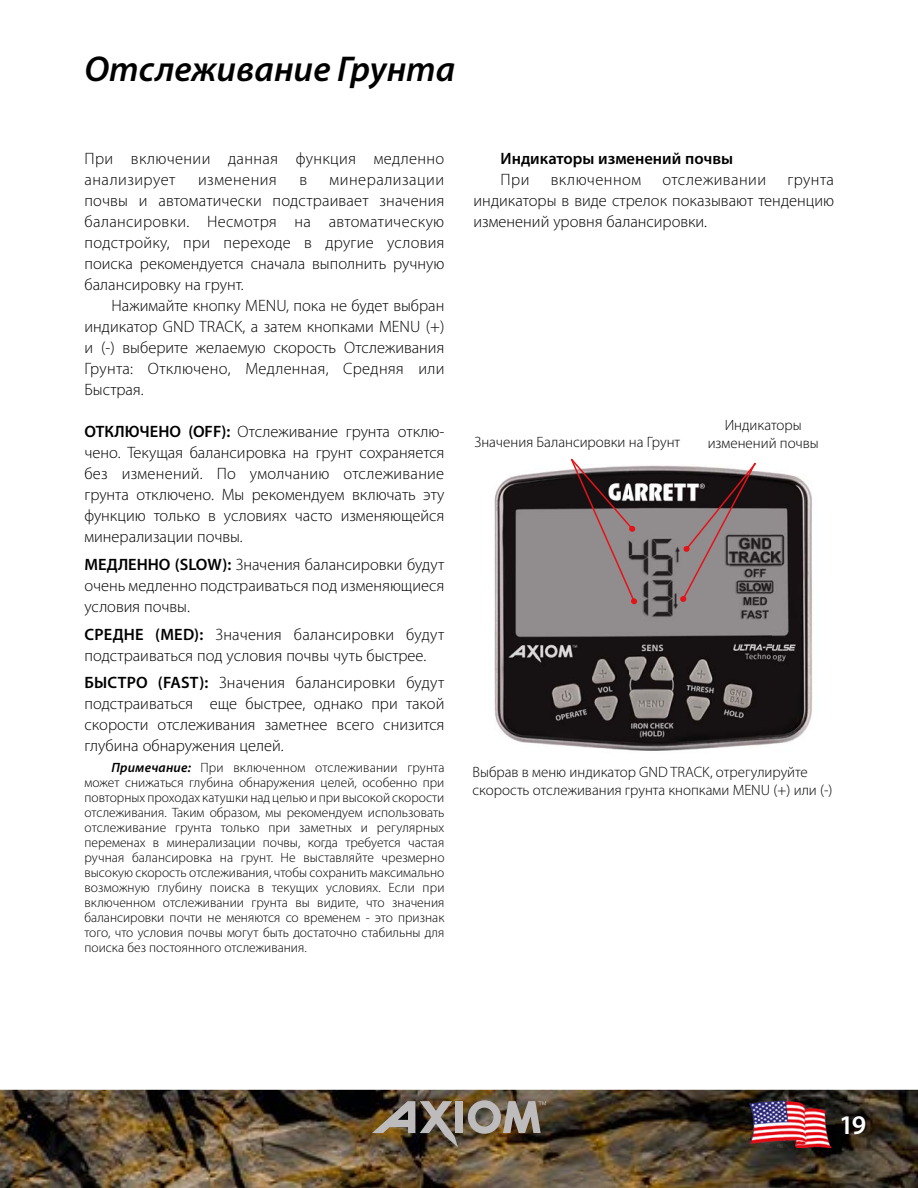
<style>
.page{position:relative;width:918px;height:1188px;background:#fff}
.page>*{position:absolute;margin:0;border:0;box-sizing:border-box;transform-origin:0 0}
.t1{font:italic 600 36px "Myriad Pro";color:#000}
.t2{font:600 27px "Myriad Pro";color:#fff}
.t3{font:300 16.5px/21px "Myriad Pro";color:#000;text-align:justify}
.t4{font:300 16.5px/21px "Myriad Pro";letter-spacing:.02em;color:#000}
.t5{font:300 16.5px "Myriad Pro";letter-spacing:.03em;color:#000}
.t6{font:600 16.5px "Myriad Pro";color:#000}
.t7{font:300 15px/18px "Myriad Pro";color:#000}
.t8{font:300 13.5px/15px "Myriad Pro";color:#000;text-align:justify}
.s1{font-weight:600}
.s2{font-weight:600;font-style:italic}
</style>
<div class="page">
<img style="left:0;top:1090px;width:918px;height:98px">
<img style="left:745px;top:1100px;width:89px;height:48px">
<div style="left:456px;top:1101px;width:7px;height:32px;background:#bdbbbb"></div>
<svg style="left:372px;top:1101px;width:86px;height:46px"></svg>
<svg style="left:468px;top:1100px;width:78px;height:34px"></svg>
<img style="left:494px;top:465px;width:318px;height:286px">
<svg style="left:569px;top:458px;width:68px;height:148px"></svg>
<svg style="left:680px;top:462px;width:78px;height:142px"></svg>
<h1 class="t1" style="left:84px;top:46px;width:372px">Отслеживание Грунта</h1>
<p class="t4" style="left:84px;top:148px;width:361px">При включении данная функция медленно анализирует</p>
<p class="t3" style="left:84px;top:169px;width:361px;text-indent:245px">минерализации почвы и автоматически подстраивает значения балансировки. Несмотря на автоматическую подстройку, при переходе в другие условия поиска рекомендуется сначала выполнить ручную балансировку на грунт.</p>
<p class="t3" style="left:84px;top:295px;width:361px;text-indent:27px">Нажимайте кнопку MENU, пока не будет выбран индикатор GND TRACK, а затем кнопками MENU (+) и (-) выберите желаемую скорость Отслеживания Грунта: Отключено, Медленная, Средняя или Быстрая.</p>
<p class="t3" style="left:84px;top:421px;width:361px"><span class="s1">ОТКЛЮЧЕНО (OFF):</span> Отслеживание грунта отклю&shy;чено. Текущая балансировка на грунт сохраняется без изменений. По умолчанию отслеживание грунта отключено. Мы рекомендуем включать эту функцию только в условиях часто изменяющейся минерализации почвы.</p>
<p class="t3" style="left:84px;top:554px;width:361px"><span class="s1">МЕДЛЕННО (SLOW):</span> Значения балансировки будут очень медленно подстраиваться под изменяющиеся условия почвы.</p>
<p class="t3" style="left:84px;top:623px;width:361px"><span class="s1">СРЕДНЕ (MED):</span> Значения балансировки будут подстраиваться под условия почвы чуть быстрее.</p>
<p class="t3" style="left:84px;top:672px;width:361px"><span class="s1">БЫСТРО (FAST):</span> Значения балансировки будут подстраиваться еще быстрее, однако при такой скорости отслеживания заметнее всего снизится глубина обнаружения целей.</p>
<p class="t8" style="left:84px;top:760px;width:362px;text-indent:27px"><span class="s2">Примечание:</span> При включенном отслеживании грунта может снижаться глубина обнаружения целей, особенно при повторных проходах катушки над целью и при высокой скорости отслеживания. Таким образом, мы рекомендуем использовать отслеживание грунта только при заметных и регулярных переменах в минерализации почвы, когда требуется частая ручная балансировка на грунт. Не выставляйте чрезмерно высокую скорость отслеживания, чтобы сохранить максимально возможную глубину поиска в текущих условиях. Если при включенном отслеживании грунта вы видите, что значения балансировки почти не меняются со временем - это признак того, что условия почвы могут быть достаточно стабильны для поиска без постоянного отслеживания.</p>
<p class="t5" style="left:198px;top:170px;width:80px">изменения</p>
<p class="t3" style="left:299px;top:169px;width:9px">в</p>
<p class="t6" style="left:501px;top:148px;width:234px">Индикаторы изменений почвы</p>
<p class="t3" style="left:501px;top:169px;width:30px">При</p>
<p class="t5" style="left:551px;top:170px;width:92px">включенном</p>
<p class="t5" style="left:662px;top:170px;width:105px">отслеживании</p>
<p class="t3" style="left:474px;top:169px;width:362px;text-indent:314px">грунта индикаторы в виде стрелок показывают тенденцию изменений уровня балансировки.</p>
<p class="t7" style="left:474px;top:433px;width:207px">Значения Балансировки на Грунт</p>
<p class="t7" style="left:708px;top:416px;width:113px;text-align:center">Индикаторы изменений почвы</p>
<p class="t7" style="left:473px;top:762px;width:362px">Выбрав в меню индикатор GND TRACK, отрегулируйте скорость отслеживания грунта кнопками MENU (+) или (-)</p>
<h2 class="t2" style="left:839px;top:1108px;width:29px">19</h2>
</div>
